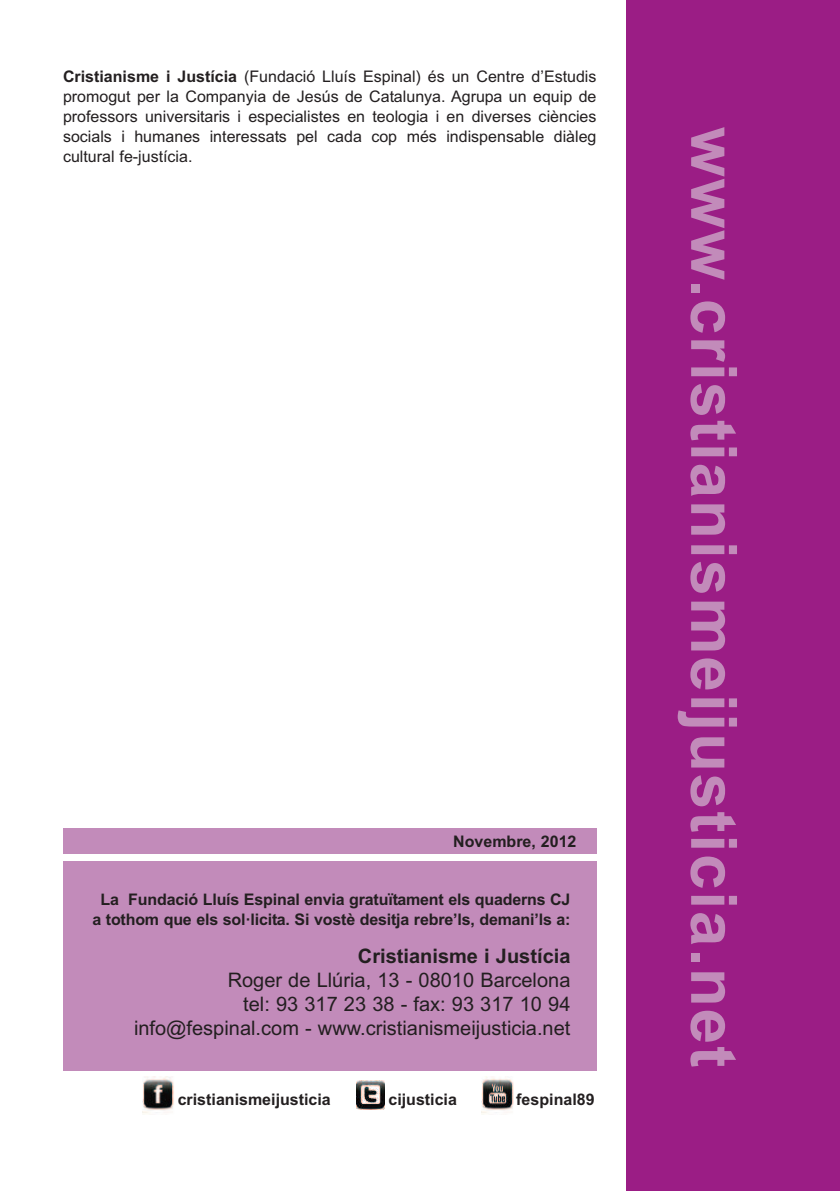
<style>
.page{position:relative;width:840px;height:1191px;background:#fff}
.page>*{position:absolute;margin:0;border:0;box-sizing:border-box;transform-origin:0 0}
.t1{font:700 64px "Arial";letter-spacing:.03em;color:#c28bba}
.t2{font:20px/24px "Arial";color:#231f20;text-align:right}
.t3{font:700 20px "Arial";color:#231f20}
.t4{font:16px/20px "Arial";color:#231f20;text-align:justify}
.t5{font:700 16px/20px "Arial";letter-spacing:-.01em;color:#231f20;text-align:center}
.s1{font-weight:700}
</style>
<div class="page">
<div style="left:63px;top:861px;width:533px;height:210px;background:#c28bba"></div>
<div style="left:63px;top:828px;width:533px;height:25px;background:#c28bba"></div>
<img style="left:142px;top:1076px;width:32px;height:37px">
<img style="left:356px;top:1080px;width:28px;height:29px">
<img style="left:481px;top:1076px;width:33px;height:38px">
<div style="left:625px;top:0;width:214px;height:1191px;background:#9b1d85"></div>
<p class="t4" style="left:63px;top:67px;width:534px"><span class="s1">Cristianisme i Justícia</span> (Fundació Lluís Espinal) és un Centre d’Estudis promogut per la Companyia de Jesús de Catalunya. Agrupa un equip de professors universitaris i especialistes en teologia i en diverses ciències socials i humanes interessats pel cada cop més indispensable diàleg cultural fe-justícia.</p>
<p class="t5" style="left:453px;top:831px;width:125px">Novembre, 2012</p>
<p class="t5" style="left:92px;top:889px;width:479px">La Fundació Lluís Espinal envia gratuïtament els quaderns CJ a tothom que els sol·licita. Si vostè desitja rebre’ls, demani’ls a:</p>
<p class="t3" style="left:358px;top:944px;width:214px">Cristianisme i Justícia</p>
<p class="t2" style="left:134px;top:968px;width:437px">Roger de Llúria, 13 - 08010 Barcelona<br>tel: 93 317 23 38 - fax: 93 317 10 94 info@fespinal.com - www.cristianismeijusticia.net</p>
<p class="t5" style="left:178px;top:1089px;width:154px">cristianismeijusticia</p>
<p class="t5" style="left:388px;top:1089px;width:70px">cijusticia</p>
<p class="t5" style="left:516px;top:1089px;width:80px">fespinal89</p>
<h1 class="t1" style="left:750px;top:127px;width:942px;rotate:90deg">www.cristianismeijusticia.net</h1>
</div>
